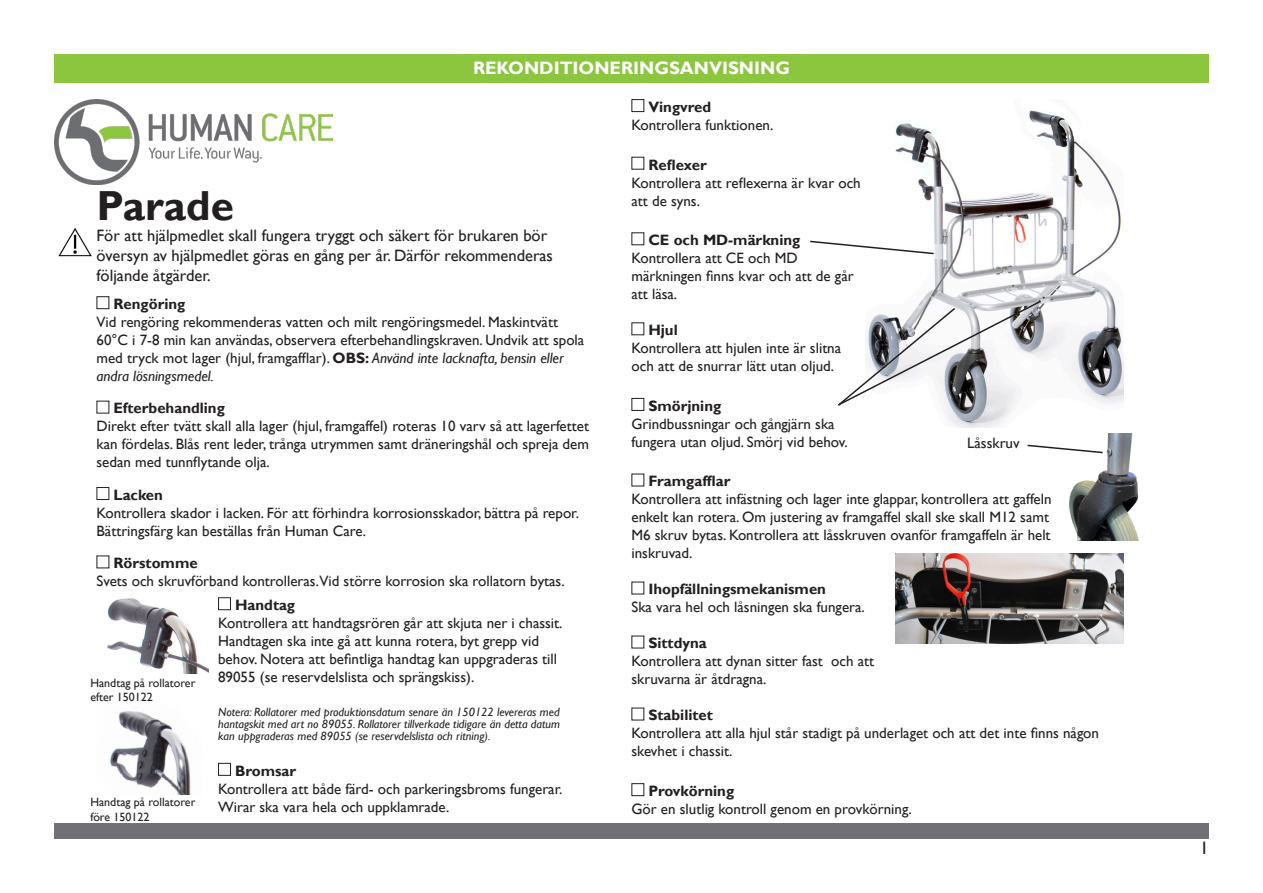
<style>
.page{position:relative;width:1263px;height:893px;background:#fff}
.page>*{position:absolute;margin:0;border:0;box-sizing:border-box;transform-origin:0 0}
.Rubrik_1{font:700 42px "Gill Sans";color:#231f20}
.Rubrik_-_vit{font:700 18px "Gill Sans";color:#fff}
.t1{font:18px "Gill Sans";color:#231f20}
.Brödtext{font:16.5px/19.8px "Gill Sans";color:#231f20}
.Bild___Tabell___Ruta{font:15px/18px "Gill Sans";color:#231f20}
.Bild___Tabell___Ruta-2{font:700 15px "Gill Sans";color:#231f20}
.Bild___Tabell___Ruta-3{font:italic 12px/12px "Gill Sans";color:#231f20;text-align:justify}
.Bild___Tabell___Ruta-4{font:12px/14.4px "Gill Sans";color:#231f20}
.s1{font-weight:700}
.s2{font-style:italic}
</style>
<div class="page">
<div style="left:54px;top:823px;width:1155px;height:16px;background:#717074"></div>
<div style="left:54px;top:54px;width:1155px;height:28px;background:#8bc63e"></div>
<img style="left:54px;top:99px;width:278px;height:85px">
<img style="left:895px;top:110px;width:229px;height:317px">
<svg style="left:810px;top:240px;width:125px;height:15px"></svg>
<svg style="left:838px;top:299px;width:205px;height:108px"></svg>
<img style="left:110px;top:710px;width:81px;height:84px">
<img style="left:896px;top:553px;width:228px;height:90px">
<img style="left:107px;top:598px;width:102px;height:76px">
<div style="left:97px;top:296px;width:12px;height:13px;border:1px solid #231f20"></div>
<div style="left:97px;top:487px;width:12px;height:13px;border:1px solid #231f20"></div>
<div style="left:631px;top:99px;width:13px;height:13px;border:1px solid #231f20"></div>
<div style="left:631px;top:398px;width:13px;height:13px;border:1px solid #231f20"></div>
<div style="left:631px;top:783px;width:13px;height:13px;border:1px solid #231f20"></div>
<img style="left:58px;top:228px;width:34px;height:29px">
<div style="left:218px;top:597px;width:13px;height:13px;border:1px solid #231f20"></div>
<div style="left:218px;top:763px;width:13px;height:13px;border:1px solid #231f20"></div>
<img style="left:1069px;top:434px;width:70px;height:106px">
<svg style="left:1027px;top:444px;width:77px;height:10px"></svg>
<p class="Rubrik_-_vit" style="left:473px;top:57px;width:318px">REKONDITIONERINGSANVISNING</p>
<p class="Rubrik_1" style="left:97px;top:181px;width:139px">Parade</p>
<p class="Brödtext" style="left:97px;top:226px;width:458px">För att hjälpmedlet skall fungera tryggt och säkert för brukaren bör översyn av hjälpmedlet göras en gång per år. Därför rekommenderas följande åtgärder.</p>
<p class="Bild___Tabell___Ruta-2" style="left:113px;top:295px;width:73px">Rengöring</p>
<p class="Bild___Tabell___Ruta" style="left:97px;top:313px;width:489px">Vid rengöring rekommenderas vatten och milt rengöringsmedel. Maskintvätt 60°C i 7-8 min kan användas, observera efterbehandlingskraven. Undvik att spola med tryck mot lager (hjul, framgafflar). <span class="s1">OBS:</span> <span class="s2">Använd inte lacknafta, bensin eller andra lösningsmedel.</span></p>
<p class="Bild___Tabell___Ruta-2" style="left:113px;top:399px;width:113px">Efterbehandling</p>
<p class="Bild___Tabell___Ruta" style="left:97px;top:418px;width:494px;text-align:justify">Direkt efter tvätt skall alla lager (hjul, framgaffel) roteras 10 varv så att lagerfettet kan fördelas. Blås rent leder, trånga utrymmen samt dräneringshål och spreja dem sedan med tunnflytande olja.</p>
<p class="Bild___Tabell___Ruta-2" style="left:113px;top:486px;width:51px">Lacken</p>
<p class="Bild___Tabell___Ruta" style="left:97px;top:504px;width:484px">Kontrollera skador i lacken. För att förhindra korrosionsskador, bättra på repor.<br>Bättringsfärg kan beställas från Human Care.</p>
<p class="Bild___Tabell___Ruta-2" style="left:113px;top:554px;width:86px">Rörstomme</p>
<p class="Bild___Tabell___Ruta" style="left:97px;top:572px;width:470px">Svets och skruvförband kontrolleras.Vid större korrosion ska rollatorn bytas.</p>
<p class="Bild___Tabell___Ruta-4" style="left:90px;top:676px;width:107px">Handtag på rollatorer efter 150122</p>
<p class="Bild___Tabell___Ruta-4" style="left:90px;top:795px;width:107px">Handtag på rollatorer före 150122</p>
<p class="Bild___Tabell___Ruta-2" style="left:235px;top:596px;width:61px">Handtag</p>
<p class="Bild___Tabell___Ruta" style="left:218px;top:614px;width:346px">Kontrollera att handtagsrören går att skjuta ner i chassit.<br>Handtagen ska inte gå att kunna rotera, byt grepp vid behov. Notera att befintliga handtag kan uppgraderas till 89055 (se reservdelslista och sprängskiss).</p>
<p class="Bild___Tabell___Ruta-3" style="left:218px;top:706px;width:343px">Notera: Rollatorer med produktionsdatum senare än 150122 levereras med hantagskit med art no 89055. Rollatorer tillverkade tidigare än detta datum kan uppgraderas med 89055 (se reservdelslista och ritning).</p>
<p class="Bild___Tabell___Ruta-2" style="left:235px;top:762px;width:63px">Bromsar</p>
<p class="Bild___Tabell___Ruta" style="left:218px;top:780px;width:346px">Kontrollera att både färd- och parkeringsbroms fungerar.<br>Wirar ska vara hela och uppklamrade.</p>
<p class="Bild___Tabell___Ruta-2" style="left:648px;top:98px;width:64px">Vingvred</p>
<p class="Bild___Tabell___Ruta" style="left:631px;top:116px;width:143px">Kontrollera funktionen.</p>
<p class="Bild___Tabell___Ruta-2" style="left:648px;top:155px;width:60px">Reflexer</p>
<p class="Bild___Tabell___Ruta" style="left:631px;top:174px;width:231px">Kontrollera att reflexerna är kvar och att de syns.</p>
<p class="Bild___Tabell___Ruta-2" style="left:648px;top:231px;width:153px">CE och MD-märkning</p>
<p class="Bild___Tabell___Ruta" style="left:631px;top:249px;width:224px">Kontrollera att CE och MD märkningen finns kvar och att de går att läsa.</p>
<p class="Bild___Tabell___Ruta-2" style="left:648px;top:321px;width:31px">Hjul</p>
<p class="Bild___Tabell___Ruta" style="left:631px;top:339px;width:211px">Kontrollera att hjulen inte är slitna och att de snurrar lätt utan oljud.</p>
<p class="Bild___Tabell___Ruta-2" style="left:648px;top:397px;width:74px">Smörjning</p>
<p class="Bild___Tabell___Ruta" style="left:631px;top:415px;width:218px">Grindbussningar och gångjärn ska fungera utan oljud. Smörj vid behov.</p>
<p class="Bild___Tabell___Ruta-2" style="left:648px;top:472px;width:84px">Framgafflar</p>
<p class="Bild___Tabell___Ruta" style="left:631px;top:491px;width:422px">Kontrollera att infästning och lager inte glappar, kontrollera att gaffeln</p>
<p class="Bild___Tabell___Ruta" style="left:631px;top:509px;width:419px">enkelt kan rotera. Om justering av framgaffel skall ske skall M12 samt</p>
<p class="Bild___Tabell___Ruta" style="left:631px;top:527px;width:421px">M6 skruv bytas. Kontrollera att låsskruven ovanför framgaffeln är helt</p>
<p class="Bild___Tabell___Ruta" style="left:631px;top:545px;width:63px">inskruvad.</p>
<p class="Bild___Tabell___Ruta-2" style="left:648px;top:580px;width:179px">Ihopfällningsmekanismen</p>
<p class="Bild___Tabell___Ruta" style="left:631px;top:599px;width:235px">Ska vara hel och låsningen ska fungera.</p>
<p class="Bild___Tabell___Ruta-2" style="left:648px;top:634px;width:60px">Sittdyna</p>
<p class="Bild___Tabell___Ruta" style="left:631px;top:653px;width:244px">Kontrollera att dynan sitter fast och att</p>
<p class="Bild___Tabell___Ruta" style="left:631px;top:671px;width:136px">skruvarna är åtdragna.</p>
<p class="Bild___Tabell___Ruta-2" style="left:648px;top:706px;width:66px">Stabilitet</p>
<p class="Bild___Tabell___Ruta" style="left:631px;top:725px;width:469px">Kontrollera att alla hjul står stadigt på underlaget och att det inte finns någon skevhet i chassit.</p>
<p class="Bild___Tabell___Ruta-2" style="left:648px;top:782px;width:87px">Provkörning</p>
<p class="Bild___Tabell___Ruta" style="left:631px;top:800px;width:282px">Gör en slutlig kontroll genom en provkörning.</p>
<p class="Bild___Tabell___Ruta" style="left:967px;top:434px;width:54px">Låsskruv</p>
<p class="t1" style="left:1200px;top:838px;width:10px">1</p>
</div>
